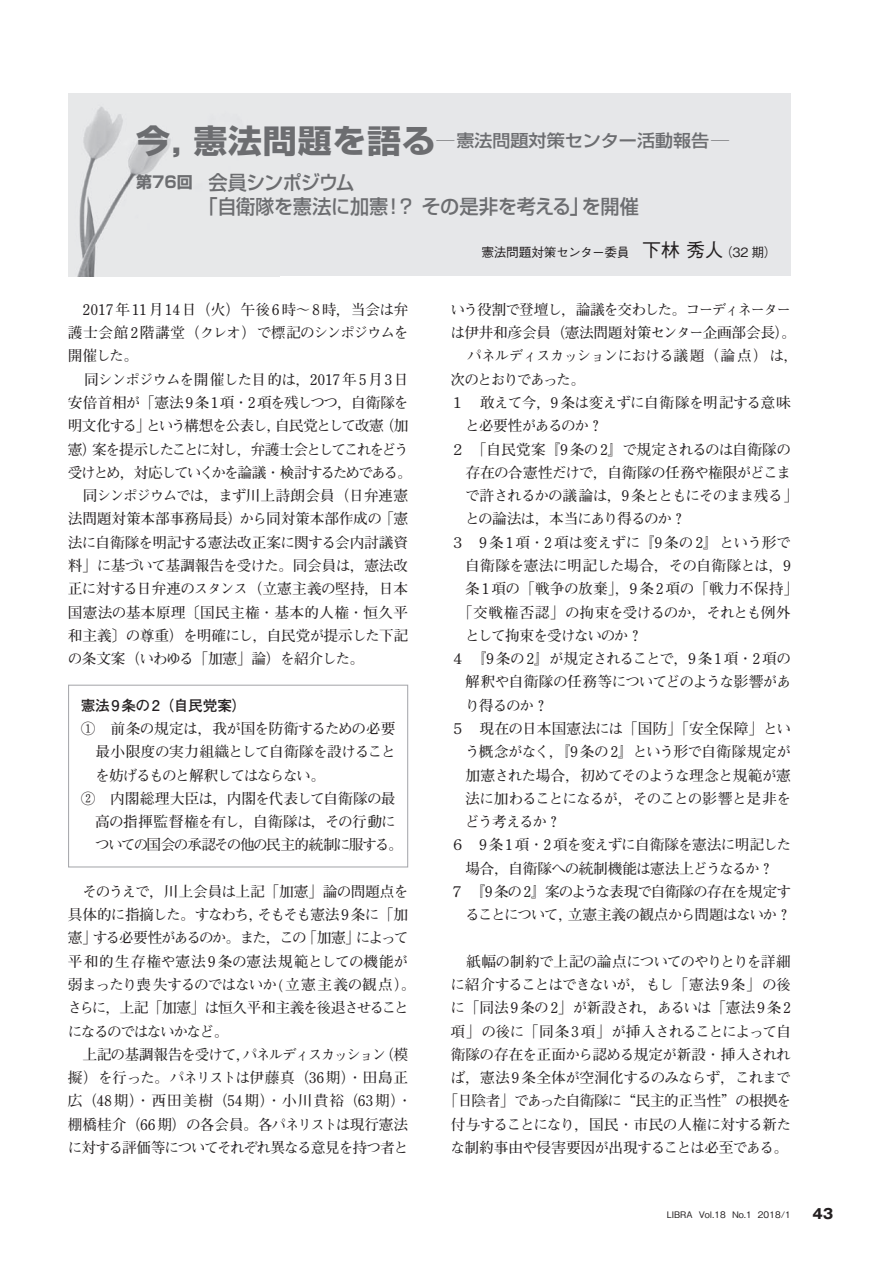
<style>
.page{position:relative;width:893px;height:1263px;background:#fff}
.page>*{position:absolute;margin:0;border:0;box-sizing:border-box;transform-origin:0 0}
.t1{font:500 19.8px/24.5px "Shin Go Pro";letter-spacing:-.02em;color:#6c6d70}
.t2{font:500 17.1px "Shin Go Pro";color:#6c6d70;scale:1.05 1}
.t3{font:700 14.7px/23.2px "Futo Min A101 Pro";letter-spacing:-.045em;color:#231f20}
.t4{font:700 14.7px "Futo Min A101 Pro";letter-spacing:-.065em;color:#231f20}
.t5{font:700 14.7px "Futo Min A101 Pro";letter-spacing:.01em;color:#231f20}
.t6{font:700 14.7px "Futo Min A101 Pro";letter-spacing:-.095em;color:#231f20}
.t7{font:700 14.7px "Futo Min A101 Pro";letter-spacing:-.08em;color:#231f20}
.t8{font:700 14.7px "Futo Min A101 Pro";letter-spacing:-.07em;color:#231f20}
.t9{font:700 14.7px "Futo Min A101 Pro";letter-spacing:-.02em;color:#231f20}
.t10{font:700 14.7px "Futo Min A101 Pro";letter-spacing:-.005em;color:#231f20}
.t11{font:700 14.7px "Futo Min A101 Pro";letter-spacing:.02em;color:#231f20}
.t12{font:700 14.7px "Futo Min A101 Pro";letter-spacing:-.11em;color:#231f20}
.t13{font:700 14.7px "Futo Min A101 Pro";letter-spacing:-.1em;color:#231f20}
.t14{font:700 14.7px "Futo Go B101 Pro";letter-spacing:-.01em;color:#231f20}
.t15{font:700 14.7px "Futo Min A101 Pro";letter-spacing:-.105em;color:#231f20}
.t16{font:700 13.8px "Gothic MB101 Pro";color:#231f20}
.t17{font:500 12.75px "Gothic BBB Pro";letter-spacing:-.03em;color:#231f20}
.t18{font:500 9px "Gothic BBB Pro";color:#231f20}
.s1{font-weight:700;font-size:32.25px}
.s2{font-weight:700;font-size:15.9px}
.s3{font-size:19.2px}
</style>
<div class="page">
<div style="left:68px;top:94px;width:723px;height:182px;background:#e6e7e9"></div>
<img style="left:77px;top:107px;width:94px;height:169px">
<div style="left:68px;top:685px;width:340px;height:182px;border:1px solid #a8a9ad"></div>
<p class="t2" style="left:136px;top:126px;width:566px"><span class="s1">今，憲法問題を語る</span>─憲法問題対策センター活動報告─</p>
<h1 class="t1" style="left:199px;top:168px;width:442px;text-indent:-62px"><span class="s2">第76回</span> 会員シンポジウム<br>「自衛隊を憲法に加憲！？ その是非を考える」を開催</h1>
<p class="t3" style="left:68px;top:296px;width:346px">　2017年11月14日（火）午後6時～8時，当会は弁護士会館2階講堂（クレオ）で標記のシンポジウムを開催した。<br>　同シンポジウムを開催した目的は，2017年5月3日安倍首相が「憲法9条1項・2項を残しつつ，自衛隊を明文化する」という構想を公表し，自民党として改憲（加憲）案を提示したことに対し，弁護士会としてこれをどう受けとめ，対応していくかを論議・検討するためである。　同シンポジウムでは，まず川上詩朗会員（日弁連憲法問題対策本部事務局長）から同対策本部作成の「憲法に自衛隊を明記する憲法改正案に関する会内討議資料」に基づいて基調報告を受けた。同会員は，憲法改正に対する日弁連のスタンス（立憲主義の堅持，日本国憲法の基本原理〔国民主権・基本的人権・恒久平和主義〕の尊重）を明確にし，自民党が提示した下記の条文案（いわゆる「加憲」論）を紹介した。</p>
<p class="t14" style="left:81px;top:693px;width:167px">憲法9条の2（自民党案）</p>
<p class="t3" style="left:81px;top:715px;width:316px">①　前条の規定は，我が国を防衛するための必要</p>
<p class="t3" style="left:95px;top:738px;width:302px">最小限度の実力組織として自衛隊を設けること</p>
<p class="t13" style="left:95px;top:763px;width:232px">を妨げるものと解釈してはならない。</p>
<p class="t5" style="left:81px;top:787px;width:316px">②　内閣総理大臣は，内閣を代表して自衛隊の最</p>
<p class="t3" style="left:95px;top:808px;width:302px">高の指揮監督権を有し，自衛隊は，その行動に</p>
<p class="t12" style="left:95px;top:833px;width:309px">ついての国会の承認その他の民主的統制に服する。</p>
<p class="t3" style="left:67px;top:878px;width:350px">　そのうえで，川上会員は上記「加憲」論の問題点を具体的に指摘した。すなわち，そもそも憲法 9 条に「加憲」する必要性があるのか。また，この「加憲」によって平和的生存権や憲法9条の憲法規範としての機能が弱まったり喪失するのではないか (立憲主義の観点）。さらに，上記「加憲」は恒久平和主義を後退させることになるのではないかなど。<br>　上記の基調報告を受けて，パネルディスカッション（模擬）を行った。パネリストは伊藤真（36期）・田島正広（48期）・西田美樹（54期）・小川貴裕（63期）・棚橋桂介（66期）の各会員。各パネリストは現行憲法に対する評価等についてそれぞれ異なる意見を持つ者と</p>
<p class="t17" style="left:481px;top:242px;width:297px">憲法問題対策センター委員　<span class="s3">下林 秀人</span>（32 期）</p>
<p class="t6" style="left:451px;top:298px;width:342px">いう役割で登壇し，論議を交わした。コーディネーター</p>
<p class="t9" style="left:450px;top:321px;width:347px">は伊井和彦会員（憲法問題対策センター企画部会長）。</p>
<p class="t3" style="left:451px;top:342px;width:349px">　パネルディスカッションにおける議題（論点）は，</p>
<p class="t15" style="left:451px;top:368px;width:136px">次のとおりであった。</p>
<p class="t3" style="left:450px;top:389px;width:342px">１　敢えて今，9 条は変えずに自衛隊を明記する意味</p>
<p class="t7" style="left:465px;top:414px;width:139px">と必要性があるのか？</p>
<p class="t3" style="left:450px;top:436px;width:342px">２　「自民党案『9条の2』で規定されるのは自衛隊の</p>
<p class="t3" style="left:465px;top:459px;width:327px">存在の合憲性だけで，自衛隊の任務や権限がどこま</p>
<p class="t4" style="left:465px;top:484px;width:335px">で許されるかの議論は，9 条とともにそのまま残る」</p>
<p class="t4" style="left:465px;top:507px;width:222px">との論法は，本当にあり得るのか？</p>
<p class="t10" style="left:450px;top:531px;width:342px">３　9条1項・2項は変えずに『9条の2』という形で</p>
<p class="t3" style="left:465px;top:552px;width:327px">自衛隊を憲法に明記した場合，その自衛隊とは，9</p>
<p class="t11" style="left:465px;top:577px;width:335px">条1項の「戦争の放棄」，9条2項の「戦力不保持」</p>
<p class="t3" style="left:458px;top:599px;width:335px">「交戦権否認」の拘束を受けるのか，それとも例外</p>
<p class="t6" style="left:465px;top:624px;width:179px">として拘束を受けないのか？</p>
<p class="t3" style="left:450px;top:645px;width:342px">４　『9条の2』が規定されることで，9条1項・2項の</p>
<p class="t3" style="left:465px;top:668px;width:327px">解釈や自衛隊の任務等についてどのような影響があ</p>
<p class="t3" style="left:465px;top:692px;width:85px">り得るのか？</p>
<p class="t5" style="left:450px;top:717px;width:342px">５　現在の日本国憲法には「国防」「安全保障」とい</p>
<p class="t3" style="left:465px;top:738px;width:327px">う概念がなく，『9 条の2』という形で自衛隊規定が</p>
<p class="t3" style="left:465px;top:761px;width:327px">加憲された場合，初めてそのような理念と規範が憲</p>
<p class="t4" style="left:465px;top:787px;width:327px">法に加わることになるが，そのことの影響と是非を</p>
<p class="t3" style="left:465px;top:808px;width:98px">どう考えるか？</p>
<p class="t3" style="left:450px;top:831px;width:342px">６　9条1項・2 項を変えずに自衛隊を憲法に明記した</p>
<p class="t3" style="left:465px;top:855px;width:310px">場合，自衛隊への統制機能は憲法上どうなるか？</p>
<p class="t8" style="left:450px;top:880px;width:343px">７　『9 条の2』案のような表現で自衛隊の存在を規定す</p>
<p class="t7" style="left:465px;top:903px;width:328px">ることについて，立憲主義の観点から問題はないか？</p>
<p class="t3" style="left:443px;top:948px;width:349px;text-align:center">　紙幅の制約で上記の論点についてのやりとりを詳細に紹介することはできないが，もし「憲法 9 条」の後に「同法9条の2」が新設され，あるいは「憲法9条2項」の後に「同条3項」が挿入されることによって自衛隊の存在を正面から認める規定が新設・挿入されれば，憲法 9 条全体が空洞化するのみならず，これまで「日陰者」であった自衛隊に“民主的正当性”の根拠を付与することになり，国民・市民の人権に対する新たな制約事由や侵害要因が出現することは必至である。</p>
<p class="t18" style="left:667px;top:1207px;width:126px">LIBRA Vol.18 No.1 2018/1</p>
<p class="t16" style="left:812px;top:1202px;width:22px">43</p>
</div>
